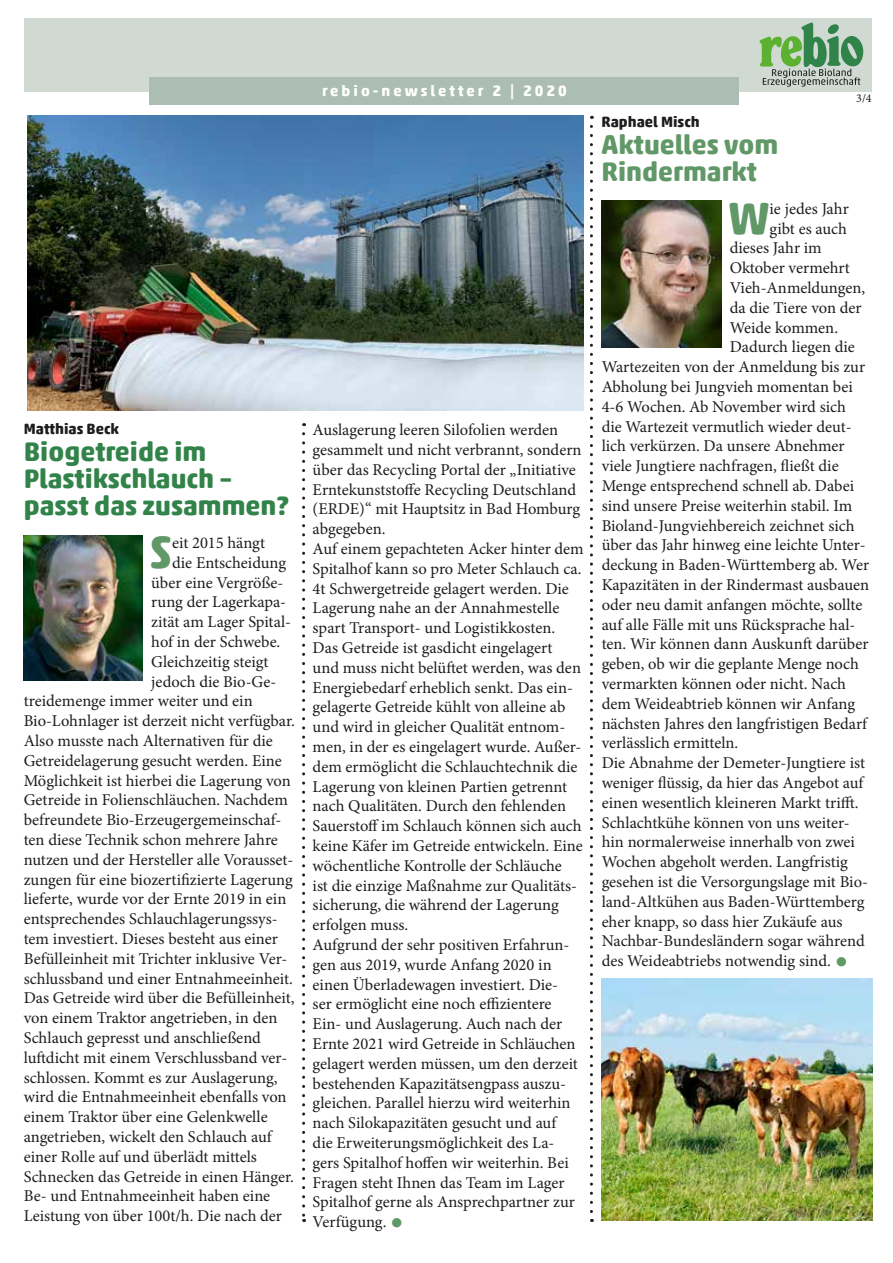
<style>
.page{position:relative;width:893px;height:1263px;background:#fff}
.page>*{position:absolute;margin:0;border:0;box-sizing:border-box;transform-origin:0 0}
.t1{font:700 45.45px "Akko Rounded Pro";color:#619867}
.t2{font:700 27px/27px "Akko Rounded Pro";color:#318349}
.t3{font:700 27px/27px "Akko Rounded Pro";color:#619867}
.t4{font:16.5px/19.8px "Minion Pro";color:#1d1d1b}
.t5{font:700 15px "Akko Rounded Pro";color:#1d1d1b}
.t6{font:700 15px "Akko Rounded Pro";letter-spacing:.2em;color:#fff}
.t7{font:12px "Minion Pro";color:#1d1d1b}
.s1{font-family:"Akko Rounded Pro";font-weight:700;font-size:27px;color:#619867}
</style>
<div class="page">
<div style="left:24px;top:18px;width:847px;height:73px;background:#d1d9d3"></div>
<svg style="left:760px;top:22px;width:103px;height:65px"></svg>
<svg style="left:590px;top:126px;width:3px;height:1096px"></svg>
<div style="left:149px;top:78px;width:590px;height:27px;background:#acbeb3"></div>
<img style="left:602px;top:978px;width:271px;height:242px">
<img style="left:602px;top:200px;width:119px;height:148px">
<svg style="left:302px;top:434px;width:3px;height:788px"></svg>
<img style="left:24px;top:536px;width:119px;height:145px">
<img style="left:27px;top:116px;width:556px;height:294px">
<p class="t5" style="left:24px;top:420px;width:97px">Matthias Beck</p>
<h2 class="t2" style="left:24px;top:438px;width:267px">Biogetreide im<br>Plastikschlauch – passt das zusammen?</h2>
<h1 class="t1" style="left:150px;top:523px;width:24px">S</h1>
<p class="t4" style="left:172px;top:533px;width:94px">eit 2015 hängt</p>
<p class="t4" style="left:172px;top:553px;width:116px">die Entscheidung</p>
<p class="t4" style="left:151px;top:572px;width:134px">über eine Vergröße-</p>
<p class="t4" style="left:151px;top:592px;width:136px">rung der Lagerkapa-</p>
<p class="t4" style="left:151px;top:612px;width:141px">zität am Lager Spital-</p>
<p class="t4" style="left:151px;top:632px;width:131px">hof in der Schwebe.</p>
<p class="t4" style="left:151px;top:652px;width:119px">Gleichzeitig steigt</p>
<p class="t4" style="left:151px;top:671px;width:127px">jedoch die Bio-Ge-</p>
<p class="t4" style="left:24px;top:691px;width:231px">treidemenge immer weiter und ein</p>
<p class="t4" style="left:24px;top:711px;width:273px">Bio-Lohnlager ist derzeit nicht verfügbar.</p>
<p class="t4" style="left:24px;top:731px;width:251px">Also musste nach Alternativen für die</p>
<p class="t4" style="left:24px;top:751px;width:260px">Getreidelagerung gesucht werden. Eine</p>
<p class="t4" style="left:24px;top:770px;width:269px">Möglichkeit ist hierbei die Lagerung von</p>
<p class="t4" style="left:24px;top:790px;width:266px">Getreide in Folienschläuchen. Nachdem</p>
<p class="t4" style="left:24px;top:810px;width:259px">befreundete Bio-Erzeugergemeinschaf-</p>
<p class="t4" style="left:24px;top:830px;width:256px">ten diese Technik schon mehrere Jahre</p>
<p class="t4" style="left:24px;top:850px;width:271px">nutzen und der Hersteller alle Vorausset-</p>
<p class="t4" style="left:24px;top:869px;width:271px">zungen für eine biozertifizierte Lagerung</p>
<p class="t4" style="left:24px;top:889px;width:264px">lieferte, wurde vor der Ernte 2019 in ein</p>
<p class="t4" style="left:24px;top:909px;width:255px">entsprechendes Schlauchlagerungssys-</p>
<p class="t4" style="left:24px;top:929px;width:256px">tem investiert. Dieses besteht aus einer</p>
<p class="t4" style="left:24px;top:949px;width:265px">Befülleinheit mit Trichter inklusive Ver-</p>
<p class="t4" style="left:24px;top:968px;width:271px">schlussband und einer Entnahmeeinheit.</p>
<p class="t4" style="left:24px;top:988px;width:272px">Das Getreide wird über die Befülleinheit,</p>
<p class="t4" style="left:24px;top:1008px;width:255px">von einem Traktor angetrieben, in den</p>
<p class="t4" style="left:24px;top:1028px;width:239px">Schlauch gepresst und anschließend</p>
<p class="t4" style="left:24px;top:1048px;width:265px">luftdicht mit einem Verschlussband ver-</p>
<p class="t4" style="left:24px;top:1067px;width:255px">schlossen. Kommt es zur Auslagerung,</p>
<p class="t4" style="left:24px;top:1087px;width:264px">wird die Entnahmeeinheit ebenfalls von</p>
<p class="t4" style="left:24px;top:1107px;width:245px">einem Traktor über eine Gelenkwelle</p>
<p class="t4" style="left:24px;top:1127px;width:250px">angetrieben, wickelt den Schlauch auf</p>
<p class="t4" style="left:24px;top:1147px;width:235px">einer Rolle auf und überlädt mittels</p>
<p class="t4" style="left:24px;top:1166px;width:272px">Schnecken das Getreide in einen Hänger.</p>
<p class="t4" style="left:24px;top:1186px;width:248px">Be- und Entnahmeeinheit haben eine</p>
<p class="t4" style="left:24px;top:1206px;width:260px">Leistung von über 100t/h. Die nach der</p>
<p class="t6" style="left:322px;top:81px;width:246px">rebio-newsletter 2 | 2020</p>
<p class="t7" style="left:856px;top:90px;width:17px">3/4</p>
<p class="t5" style="left:602px;top:112px;width:99px">Raphael Misch</p>
<h2 class="t3" style="left:602px;top:131px;width:178px">Aktuelles vom<br>Rindermarkt</h2>
<h1 class="t1" style="left:729px;top:189px;width:42px">W</h1>
<p class="t4" style="left:769px;top:199px;width:81px">ie jedes Jahr</p>
<p class="t4" style="left:769px;top:218px;width:79px">gibt es auch</p>
<p class="t4" style="left:730px;top:238px;width:94px">dieses Jahr im</p>
<p class="t4" style="left:730px;top:258px;width:122px">Oktober vermehrt</p>
<p class="t4" style="left:730px;top:278px;width:137px">Vieh-Anmeldungen,</p>
<p class="t4" style="left:730px;top:298px;width:133px">da die Tiere von der</p>
<p class="t4" style="left:730px;top:317px;width:110px">Weide kommen.</p>
<p class="t4" style="left:730px;top:337px;width:127px">Dadurch liegen die</p>
<p class="t4" style="left:602px;top:357px;width:265px">Wartezeiten von der Anmeldung bis zur</p>
<p class="t4" style="left:602px;top:377px;width:253px">Abholung bei Jungvieh momentan bei</p>
<p class="t4" style="left:602px;top:397px;width:246px">4-6 Wochen. Ab November wird sich</p>
<p class="t4" style="left:602px;top:416px;width:251px">die Wartezeit vermutlich wieder deut-</p>
<p class="t4" style="left:602px;top:436px;width:245px">lich verkürzen. Da unsere Abnehmer</p>
<p class="t4" style="left:602px;top:456px;width:239px">viele Jungtiere nachfragen, fließt die</p>
<p class="t4" style="left:602px;top:476px;width:254px">Menge entsprechend schnell ab. Dabei</p>
<p class="t4" style="left:602px;top:496px;width:252px">sind unsere Preise weiterhin stabil. Im</p>
<p class="t4" style="left:602px;top:515px;width:254px">Bioland-Jungviehbereich zeichnet sich</p>
<p class="t4" style="left:602px;top:535px;width:265px">über das Jahr hinweg eine leichte Unter-</p>
<p class="t4" style="left:602px;top:555px;width:269px">deckung in Baden-Württemberg ab. Wer</p>
<p class="t4" style="left:602px;top:575px;width:269px">Kapazitäten in der Rindermast ausbauen</p>
<p class="t4" style="left:602px;top:595px;width:262px">oder neu damit anfangen möchte, sollte</p>
<p class="t4" style="left:602px;top:614px;width:255px">auf alle Fälle mit uns Rücksprache hal-</p>
<p class="t4" style="left:602px;top:634px;width:268px">ten. Wir können dann Auskunft darüber</p>
<p class="t4" style="left:602px;top:654px;width:259px">geben, ob wir die geplante Menge noch</p>
<p class="t4" style="left:602px;top:674px;width:246px">vermarkten können oder nicht. Nach</p>
<p class="t4" style="left:602px;top:694px;width:255px">dem Weideabtrieb können wir Anfang</p>
<p class="t4" style="left:602px;top:713px;width:267px">nächsten Jahres den langfristigen Bedarf</p>
<p class="t4" style="left:602px;top:733px;width:138px">verlässlich ermitteln.</p>
<p class="t4" style="left:602px;top:753px;width:265px">Die Abnahme der Demeter-Jungtiere ist</p>
<p class="t4" style="left:602px;top:773px;width:263px">weniger flüssig, da hier das Angebot auf</p>
<p class="t4" style="left:602px;top:793px;width:258px">einen wesentlich kleineren Markt trifft.</p>
<p class="t4" style="left:602px;top:812px;width:250px">Schlachtkühe können von uns weiter-</p>
<p class="t4" style="left:602px;top:832px;width:255px">hin normalerweise innerhalb von zwei</p>
<p class="t4" style="left:602px;top:852px;width:248px">Wochen abgeholt werden. Langfristig</p>
<p class="t4" style="left:602px;top:872px;width:268px">gesehen ist die Versorgungslage mit Bio-</p>
<p class="t4" style="left:602px;top:892px;width:264px">land-Altkühen aus Baden-Württemberg</p>
<p class="t4" style="left:602px;top:911px;width:242px">eher knapp, so dass hier Zukäufe aus</p>
<p class="t4" style="left:602px;top:931px;width:265px">Nachbar-Bundesländern sogar während</p>
<p class="t4" style="left:602px;top:951px;width:248px">des Weideabtriebs notwendig sind. <span class="s1">•</span></p>
<p class="t4" style="left:313px;top:420px;width:273px">Auslagerung leeren Silofolien werden gesammelt und nicht verbrannt, sondern über das Recycling Portal der „Initiative Erntekunststoffe Recycling Deutschland (ERDE)“ mit Hauptsitz in Bad Homburg abgegeben.<br>Auf einem gepachteten Acker hinter dem Spitalhof kann so pro Meter Schlauch ca.<br>4t Schwergetreide gelagert werden. Die Lagerung nahe an der Annahmestelle spart Transport- und Logistikkosten.<br>Das Getreide ist gasdicht eingelagert<br>und muss nicht belüftet werden, was den Energiebedarf erheblich senkt. Das ein&shy;gelagerte Getreide kühlt von alleine ab und wird in gleicher Qualität entnom&shy;men, in der es eingelagert wurde. Außer&shy;dem ermöglicht die Schlauchtechnik die Lagerung von kleinen Partien getrennt nach Qualitäten. Durch den fehlenden Sauerstoff im Schlauch können sich auch keine Käfer im Getreide entwickeln. Eine wöchentliche Kontrolle der Schläuche<br>ist die einzige Maßnahme zur Qualitäts&shy;sicherung, die während der Lagerung erfolgen muss.<br>Aufgrund der sehr positiven Erfahrun&shy;gen aus 2019, wurde Anfang 2020 in einen Überladewagen investiert. Die-<br>ser ermöglicht eine noch effizientere Ein- und Auslagerung. Auch nach der Ernte 2021 wird Getreide in Schläuchen gelagert werden müssen, um den derzeit bestehenden Kapazitätsengpass auszu&shy;gleichen. Parallel hierzu wird weiterhin nach Silokapazitäten gesucht und auf<br>die Erweiterungsmöglichkeit des La&shy;gers Spitalhof hoffen wir weiterhin. Bei Fragen steht Ihnen das Team im Lager Spitalhof gerne als Ansprechpartner zur Verfügung. <span class="s1">•</span></p>
</div>
